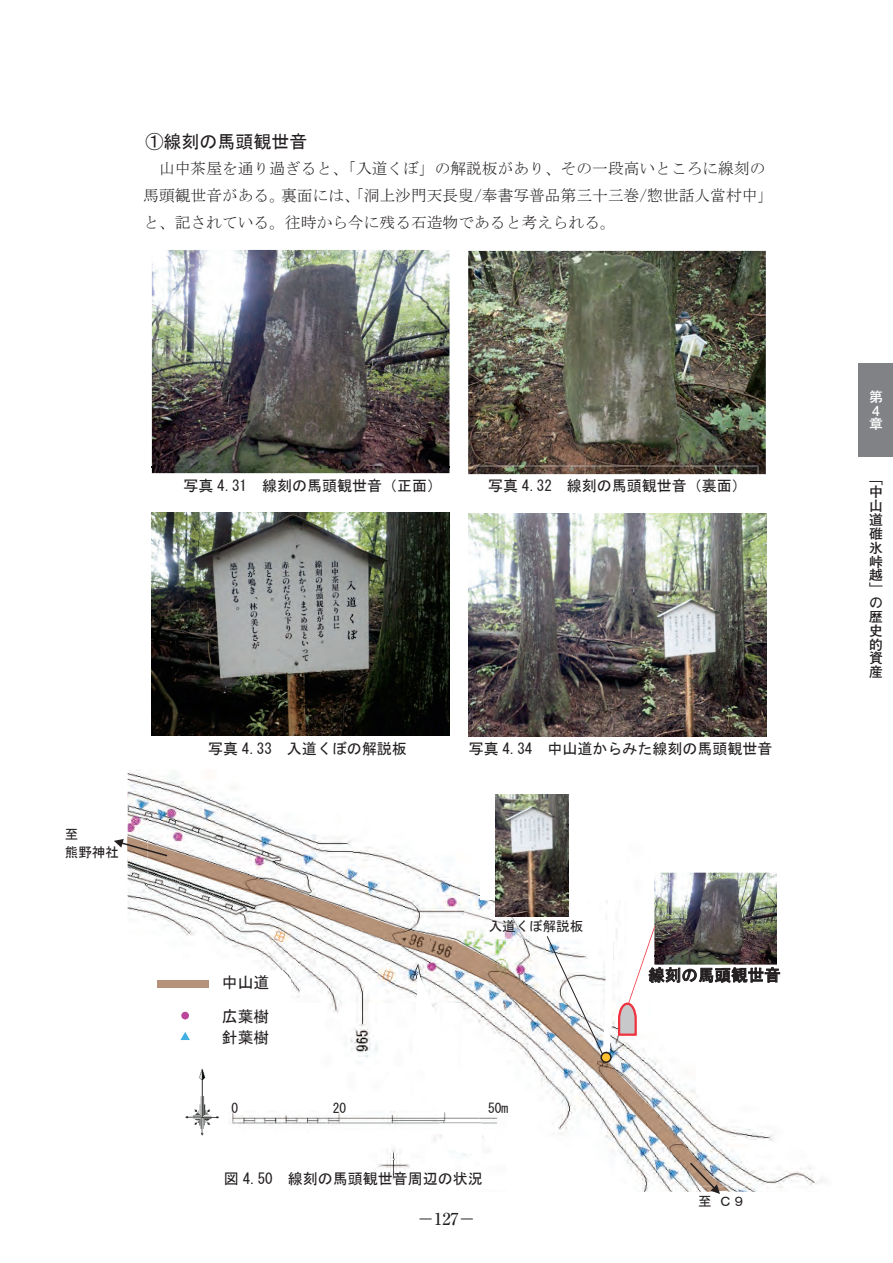
<style>
.page{position:relative;width:893px;height:1263px;background:#fff}
.page>*{position:absolute;margin:0;border:0;box-sizing:border-box;transform-origin:0 0}
.t1{font:18px "MS Gothic";color:#231f20}
.t2{font:16.5px "MS Gothic";letter-spacing:.005em;color:#231f20}
.t3{font:500 16.5px "Ryumin Pr 6 N";color:#231f20}
.t4{font:15.75px/27px "MS Mincho";color:#231f20}
.t5{font:15.75px/34.5px "MS Gothic";color:#231f20}
.t6{font:15px "MS Gothic";color:#231f20}
.t7{font:700 13.8px/13.8px "Futo Go B101 Pr 6";color:#231f20;text-align:justify}
.t8{font:700 13.8px/13.8px "Futo Go B101 Pr 6";color:#fff}
.t9{font:13.5px/18px "MS Gothic";color:#231f20}
.s1{font-family:"Futo Min A101 Pr 5";font-weight:700}
</style>
<div class="page">
<img style="left:128px;top:770px;width:696px;height:418px">
<img style="left:152px;top:250px;width:297px;height:216px">
<img style="left:468px;top:251px;width:298px;height:223px">
<svg style="left:151px;top:466px;width:299px;height:8px;background:#57564d"></svg>
<img style="left:152px;top:466px;width:297px;height:1px">
<svg style="left:476px;top:474px;width:282px;height:1px"></svg>
<img style="left:476px;top:466px;width:282px;height:8px">
<svg style="left:151px;top:729px;width:267px;height:7px"></svg>
<img style="left:152px;top:512px;width:298px;height:223px">
<img style="left:469px;top:513px;width:297px;height:224px">
<img style="left:729px;top:873px;width:48px;height:82px">
<img style="left:128px;top:836px;width:601px;height:356px">
<img style="left:464px;top:911px;width:82px;height:27px">
<div style="left:480px;top:811px;width:146px;height:88px;background:#fff"></div>
<img style="left:495px;top:794px;width:73px;height:122px">
<img style="left:655px;top:955px;width:145px;height:42px">
<img style="left:655px;top:955px;width:122px;height:1px">
<div style="left:601px;top:1052px;width:10px;height:10px;background:#fcc030;border-radius:50%"></div>
<div style="left:600px;top:1052px;width:12px;height:11px;border:2px solid #231f20;border-radius:50%"></div>
<svg style="left:114px;top:818px;width:55px;height:70px"></svg>
<svg style="left:673px;top:1161px;width:93px;height:33px"></svg>
<img style="left:224px;top:1122px;width:273px;height:12px">
<img style="left:439px;top:1122px;width:44px;height:12px">
<img style="left:224px;top:1089px;width:307px;height:33px">
<hr style="left:429px;top:1089px;width:38px;height:1px;background:#fff">
<img style="left:224px;top:1121px;width:273px;height:1px">
<img style="left:439px;top:1121px;width:42px;height:1px">
<img style="left:166px;top:1159px;width:328px;height:33px">
<img style="left:211px;top:971px;width:80px;height:83px">
<img style="left:157px;top:980px;width:51px;height:7px">
<div style="left:181px;top:1012px;width:8px;height:7px;background:#ba479b;border-radius:50%"></div>
<svg style="left:180px;top:1032px;width:10px;height:8px"></svg>
<img style="left:181px;top:1061px;width:43px;height:78px">
<svg style="left:546px;top:891px;width:109px;height:167px"></svg>
<div style="left:859px;top:364px;width:34px;height:93px;background:#808285"></div>
<p class="t1" style="left:146px;top:132px;width:163px">①線刻の馬頭観世音</p>
<p class="t4" style="left:143px;top:155px;width:631px;text-indent:16px">山中茶屋を通り過ぎると、「入道くぼ」の解説板があり、その一段高いところに線刻の馬頭観世音がある。裏面には、「洞上沙門天長叟/奉書写普品第三十三巻/惣世話人當村中」と、記されている。往時から今に残る石造物であると考えられる。</p>
<p class="t6" style="left:183px;top:478px;width:260px">写真 4.31 線刻の馬頭観世音（正面）</p>
<p class="t6" style="left:488px;top:478px;width:260px">写真 4.32 線刻の馬頭観世音（裏面）</p>
<p class="t9" style="left:65px;top:825px;width:55px">至<br>熊野神社</p>
<p class="t6" style="left:208px;top:741px;width:200px">写真 4.33 入道くぼの解説板</p>
<p class="t6" style="left:469px;top:741px;width:305px">写真 4.34 中山道からみた線刻の馬頭観世音</p>
<p class="t5" style="left:222px;top:964px;width:49px">中山道広葉樹</p>
<p class="t5" style="left:222px;top:1020px;width:49px">針葉樹</p>
<p class="t9" style="left:489px;top:917px;width:96px">入道くぼ解説板</p>
<p class="t9" style="left:232px;top:1099px;width:8px">0</p>
<p class="t9" style="left:333px;top:1099px;width:15px">20</p>
<p class="t9" style="left:488px;top:1099px;width:22px">50m</p>
<p class="t6" style="left:224px;top:1171px;width:260px">図 4.50 線刻の馬頭観世音周辺の状況</p>
<p class="t4" style="left:427px;top:1197px;width:41px">-125-</p>
<p class="t3" style="left:418px;top:1205px;width:59px"><span class="s1">−</span>127<span class="s1">−</span></p>
<p class="t2" style="left:648px;top:967px;width:134px">線刻の馬頭観世音</p>
<p class="t9" style="left:698px;top:1192px;width:49px">至Ｃ９</p>
<p class="t8" style="left:869px;top:389px;width:15px">第<br>4章</p>
<p class="t7" style="left:869px;top:471px;width:15px">「中山道碓氷峠越」の歴史的資産</p>
</div>
